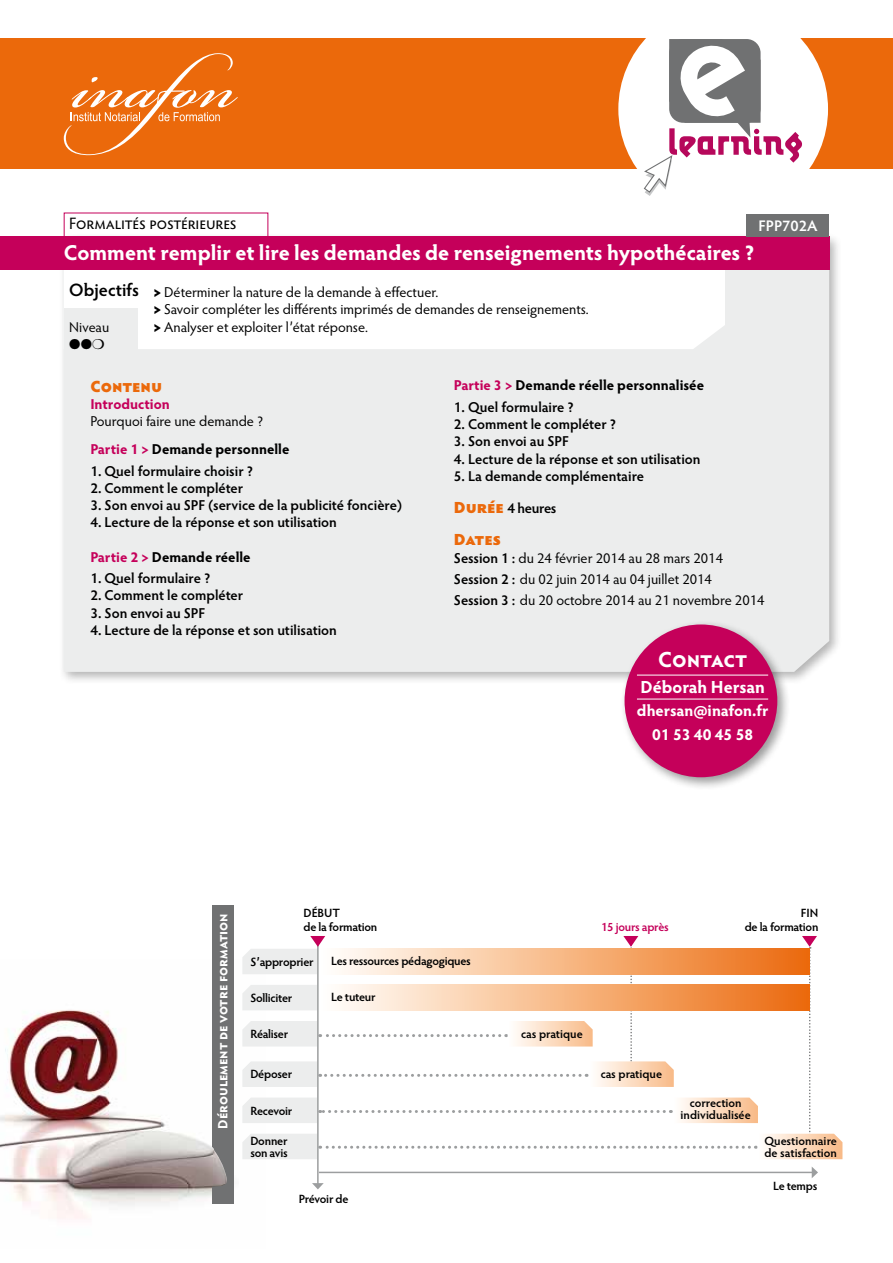
<style>
.page{position:relative;width:893px;height:1263px;background:#fff}
.page>*{position:absolute;margin:0;border:0;box-sizing:border-box;transform-origin:0 0}
.t1{font:700 21.9px "Hypatia Sans Pro";letter-spacing:-.005em;color:#fff}
.t2{font:700 21.45px "Hypatia Sans Pro";color:#fff}
.t3{font:700 17.55px "Hypatia Sans Pro";letter-spacing:.005em;color:#fff}
.t4{font:16.5px "Hypatia Sans Pro";letter-spacing:-.005em;color:#000}
.t5{font:900 16.2px "Hypatia Sans Pro";letter-spacing:-.005em;color:#eb690b}
.t6{font:700 16.05px/23.1px "Hypatia Sans Pro";color:#fff;text-align:center}
.t7{font:600 15.45px "Hypatia Sans Pro";color:#fff}
.t8{font:600 14.4px "Hypatia Sans Pro";color:#000}
.t9{font:14.4px/17.2px "Hypatia Sans Pro";color:#000}
.t10{font:700 14.4px "Hypatia Sans Pro";color:#000}
.t11{font:700 14.4px "Hypatia Sans Pro";color:#c5005a}
.t12{font:14.25px "Hypatia Sans Pro";color:#000}
.t13{font:700 13.5px "Hypatia Sans Pro";letter-spacing:-.005em;color:#fff}
.t14{font:600 12px/14.4px "Hypatia Sans Pro";letter-spacing:-.02em;color:#000}
.t15{font:600 12px/12px "Hypatia Sans Pro";color:#000;text-align:center}
.t16{font:600 12px "Hypatia Sans Pro";letter-spacing:-.02em;color:#c5005a}
.s1{font-weight:600;font-size:17.85px}
.s2{font-weight:900}
.s3{font-weight:700;color:#c5005a}
.s4{font-weight:700}
.s5{color:#c5005a}
.s6{font-weight:900;font-size:16.2px;color:#eb690b}
.s7{font-weight:600}
</style>
<div class="page">
<div style="left:59px;top:232px;width:784px;height:453px;background:#000;opacity:.3"></div>
<div style="left:64px;top:270px;width:765px;height:402px;background:#eceded"></div>
<svg style="left:64px;top:270px;width:661px;height:79px"></svg>
<div style="left:0;top:236px;width:829px;height:34px;background:#c5005a"></div>
<div style="left:64px;top:309px;width:73px;height:90px;background:#eceded"></div>
<div style="left:620px;top:620px;width:170px;height:170px;background:#000;opacity:.4"></div>
<div style="left:625px;top:624px;width:152px;height:153px;background:#c5005a;border-radius:50%"></div>
<hr style="left:637px;top:699px;width:131px;height:1px;background:#fff">
<hr style="left:637px;top:675px;width:131px;height:1px;background:#fff">
<img style="left:0;top:960px;width:213px;height:259px">
<div style="left:213px;top:906px;width:21px;height:298px;background:#707172"></div>
<hr style="left:319px;top:1172px;width:493px;height:1px;background:#9c9e9f">
<svg style="left:812px;top:1167px;width:6px;height:11px"></svg>
<hr style="left:317px;top:942px;width:2px;height:242px;background:#9c9e9f">
<svg style="left:312px;top:1183px;width:12px;height:6px"></svg>
<svg style="left:242px;top:936px;width:600px;height:223px"></svg>
<img style="left:67px;top:1131px;width:160px;height:58px">
<div style="left:0;top:38px;width:893px;height:130px;background:#eb690b"></div>
<div style="left:618px;top:4px;width:210px;height:210px;background:#fff;border-radius:50%"></div>
<svg style="left:64px;top:53px;width:174px;height:102px"></svg>
<svg style="left:644px;top:40px;width:158px;height:156px"></svg>
<div style="left:747px;top:214px;width:82px;height:23px;background:#707172"></div>
<div style="left:64px;top:213px;width:204px;height:24px;border:1px solid #c5005a"></div>
<p class="t4" style="left:69px;top:213px;width:169px">Formalités postérieures</p>
<p class="t7" style="left:758px;top:215px;width:60px">FPP702A</p>
<h2 class="t2" style="left:64px;top:237px;width:692px">Comment remplir et lire les demandes de renseignements hypothécaires ?</h2>
<p class="t9" style="left:153px;top:283px;width:437px;text-indent:-84px"><span class="s1">Objectifs</span> <span class="s2">&gt;</span> Déterminer la nature de la demande à effectuer.<br><span class="s2">&gt;</span> Savoir compléter les différents imprimés de demandes de renseignements. <span class="s2">&gt;</span> Analyser et exploiter l’état réponse.</p>
<p class="t12" style="left:69px;top:317px;width:41px">Niveau</p>
<p class="t5" style="left:90px;top:374px;width:73px">Contenu</p>
<p class="t11" style="left:90px;top:394px;width:81px">Introduction</p>
<p class="t9" style="left:90px;top:407px;width:201px;line-height:27.9px">Pourquoi faire une demande ?<br><span class="s3">Partie 1 &gt;</span> <span class="s4">Demande personnelle</span></p>
<p class="t8" style="left:90px;top:461px;width:164px">1. Quel formulaire choisir ?</p>
<p class="t8" style="left:90px;top:478px;width:154px">2. Comment le compléter</p>
<p class="t8" style="left:90px;top:495px;width:313px">3. Son envoi au SPF (service de la publicité foncière)</p>
<p class="t8" style="left:90px;top:512px;width:248px">4. Lecture de la réponse et son utilisation</p>
<p class="t10" style="left:90px;top:546px;width:162px"><span class="s5">Partie 2 &gt;</span> Demande réelle</p>
<p class="t8" style="left:90px;top:568px;width:122px">1. Quel formulaire ?</p>
<p class="t8" style="left:90px;top:585px;width:154px">2. Comment le compléter</p>
<p class="t8" style="left:90px;top:603px;width:116px">3. Son envoi au SPF</p>
<p class="t8" style="left:90px;top:620px;width:248px">4. Lecture de la réponse et son utilisation</p>
<p class="t10" style="left:454px;top:375px;width:252px"><span class="s5">Partie 3 &gt;</span> Demande réelle personnalisée</p>
<p class="t8" style="left:454px;top:397px;width:122px">1. Quel formulaire ?</p>
<p class="t8" style="left:454px;top:414px;width:164px">2. Comment le compléter ?</p>
<p class="t8" style="left:454px;top:431px;width:116px">3. Son envoi au SPF</p>
<p class="t8" style="left:454px;top:449px;width:248px">4. Lecture de la réponse et son utilisation</p>
<p class="t8" style="left:454px;top:466px;width:192px">5. La demande complémentaire</p>
<p class="t8" style="left:454px;top:498px;width:104px"><span class="s6">Durée</span> 4 heures</p>
<p class="t5" style="left:454px;top:528px;width:49px">Dates</p>
<p class="t9" style="left:454px;top:546px;width:312px;line-height:21.5px"><span class="s7">Session 1 :</span> du 24 février 2014 au 28 mars 2014<br><span class="s7">Session 2 :</span> du 02 juin 2014 au 04 juillet 2014<br><span class="s7">Session 3 :</span> du 20 octobre 2014 au 21 novembre 2014</p>
<h1 class="t1" style="left:658px;top:644px;width:90px">Contact</h1>
<p class="t3" style="left:641px;top:675px;width:126px">Déborah Hersan</p>
<p class="t6" style="left:637px;top:698px;width:133px">dhersan@inafon.fr<br>01 53 40 45 58</p>
<p class="t13" style="left:213px;top:1128px;width:217px;rotate:-90deg">Déroulement de votre formation</p>
<p class="t14" style="left:303px;top:905px;width:75px">Début<br>de la formation</p>
<p class="t14" style="left:250px;top:954px;width:65px">S’approprier</p>
<p class="t14" style="left:331px;top:953px;width:141px">Les ressources pédagogiques</p>
<p class="t14" style="left:331px;top:989px;width:46px">Le tuteur</p>
<p class="t14" style="left:250px;top:991px;width:44px">Solliciter</p>
<p class="t14" style="left:250px;top:1026px;width:39px">Réaliser</p>
<p class="t14" style="left:250px;top:1066px;width:43px">Déposer</p>
<p class="t14" style="left:250px;top:1103px;width:44px">Recevoir</p>
<p class="t14" style="left:250px;top:1134px;width:39px;line-height:12px">Donner son avis</p>
<p class="t14" style="left:299px;top:1191px;width:51px">Prévoir de</p>
<p class="t16" style="left:601px;top:918px;width:69px">15 jours après</p>
<p class="t14" style="left:745px;top:905px;width:75px;text-align:right">Fin<br>de la formation</p>
<p class="t14" style="left:521px;top:1026px;width:63px">cas pratique</p>
<p class="t14" style="left:601px;top:1066px;width:63px">cas pratique</p>
<p class="t15" style="left:681px;top:1096px;width:72px">correction individualisée</p>
<p class="t14" style="left:764px;top:1134px;width:74px;line-height:12px">Questionnaire de satisfaction</p>
<p class="t14" style="left:773px;top:1178px;width:46px">Le temps</p>
</div>
